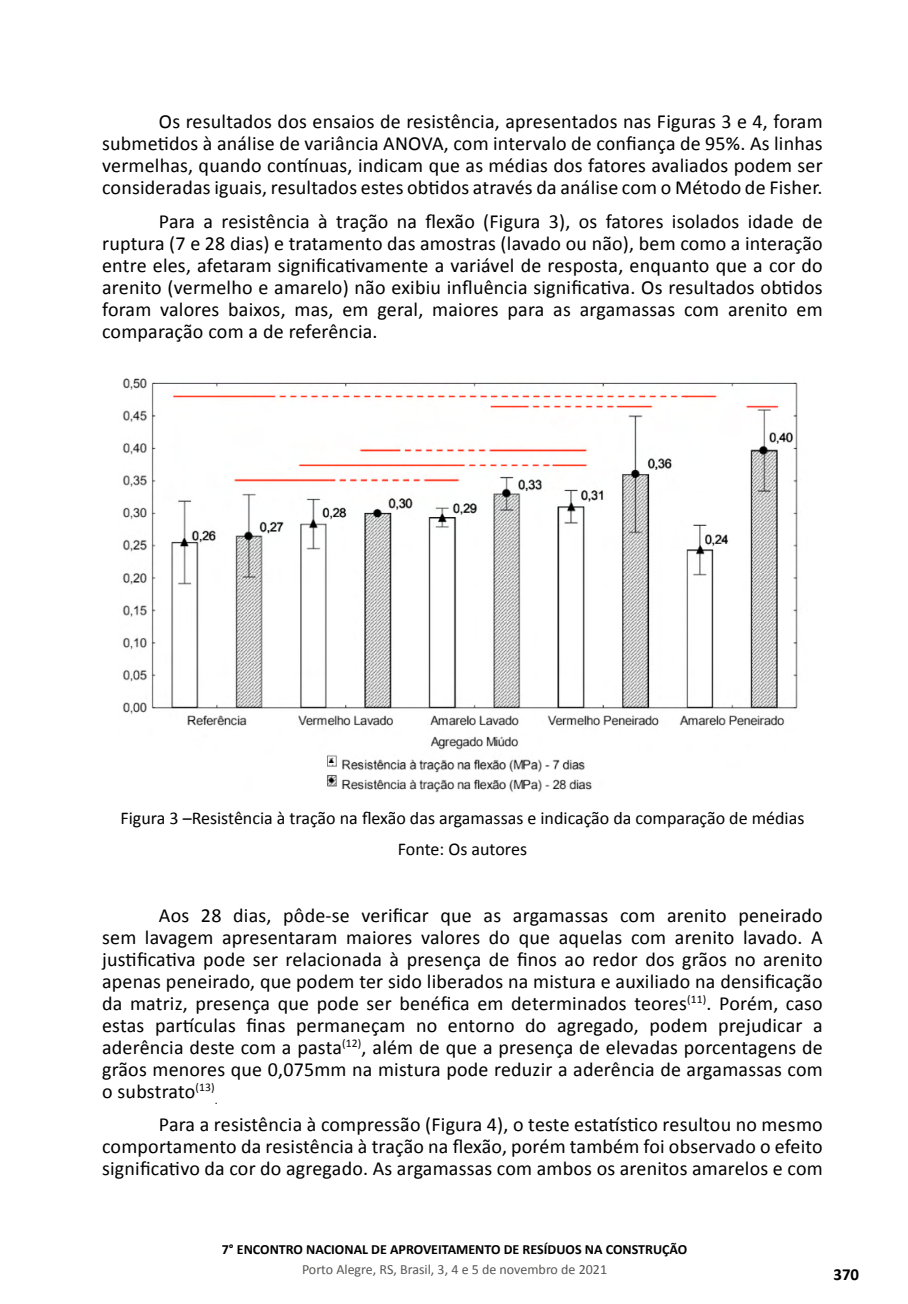
<style>
.page{position:relative;width:908px;height:1304px;background:#fff}
.page>*{position:absolute;margin:0;border:0;box-sizing:border-box;transform-origin:0 0}
.t1{font:20px/22px "Calibri";letter-spacing:.01em;color:#000;text-align:justify}
.t2{font:18px/31.4px "Calibri";color:#000;text-align:center}
.t3{font:700 16.8px "Calibri";color:#000}
.t4{font:700 14px "Calibri";color:#000}
.t5{font:14px "Calibri";color:#575756}
.t6{font:11.6px "Calibri";color:#000}
</style>
<div class="page">
<img style="left:122px;top:378px;width:676px;height:414px">
<p class="t1" style="left:102px;top:110px;width:721px;text-indent:57px">Os resultados dos ensaios de resistência, apresentados nas Figuras 3 e 4, foram submetidos à análise de variância ANOVA, com intervalo de confiança de 95%. As linhas vermelhas, quando contínuas, indicam que as médias dos fatores avaliados podem ser consideradas iguais, resultados estes obtidos através da análise com o Método de Fisher.</p>
<p class="t1" style="left:102px;top:210px;width:721px;text-indent:57px">Para a resistência à tração na flexão (Figura 3), os fatores isolados idade de ruptura (7 e 28 dias) e tratamento das amostras (lavado ou não), bem como a interação entre eles, afetaram significativamente a variável de resposta, enquanto que a cor do arenito (vermelho e amarelo) não exibiu influência significativa. Os resultados obtidos foram valores baixos, mas, em geral, maiores para as argamassas com arenito em comparação com a de referência.</p>
<p class="t2" style="left:120px;top:802px;width:685px">Figura 3 –Resistência à tração na flexão das argamassas e indicação da comparação de médias<br>Fonte: Os autores</p>
<p class="t1" style="left:102px;top:904px;width:721px;text-indent:57px">Aos 28 dias, pôde-se verificar que as argamassas com arenito peneirado sem lavagem apresentaram maiores valores do que aquelas com arenito lavado. A justificativa pode ser relacionada à presença de finos ao redor dos grãos no arenito apenas peneirado, que podem ter sido liberados na mistura e auxiliado na densificação da matriz, presença que pode ser benéfica em determinados teores<sup>(11)</sup>. Porém, caso estas partículas finas permaneçam no entorno do agregado, podem prejudicar a aderência deste com a pasta<sup>(12)</sup>, além de que a presença de elevadas porcentagens de grãos menores que 0,075mm na mistura pode reduzir a aderência de argamassas com o substrato<sup>(13)</sup></p>
<p class="t6" style="left:215px;top:1093px;width:4px">.</p>
<p class="t1" style="left:102px;top:1113px;width:721px;text-indent:57px">Para a resistência à compressão (Figura 4), o teste estatístico resultou no mesmo comportamento da resistência à tração na flexão, porém também foi observado o efeito significativo da cor do agregado. As argamassas com ambos os arenitos amarelos e com</p>
<p class="t4" style="left:222px;top:1239px;width:467px">7° ENCONTRO NACIONAL DE APROVEITAMENTO DE RESÍDUOS NA CONSTRUÇÃO</p>
<p class="t5" style="left:302px;top:1259px;width:306px">Porto Alegre, RS, Brasil, 3, 4 e 5 de novembro de 2021</p>
<p class="t3" style="left:833px;top:1263px;width:27px">370</p>
</div>
